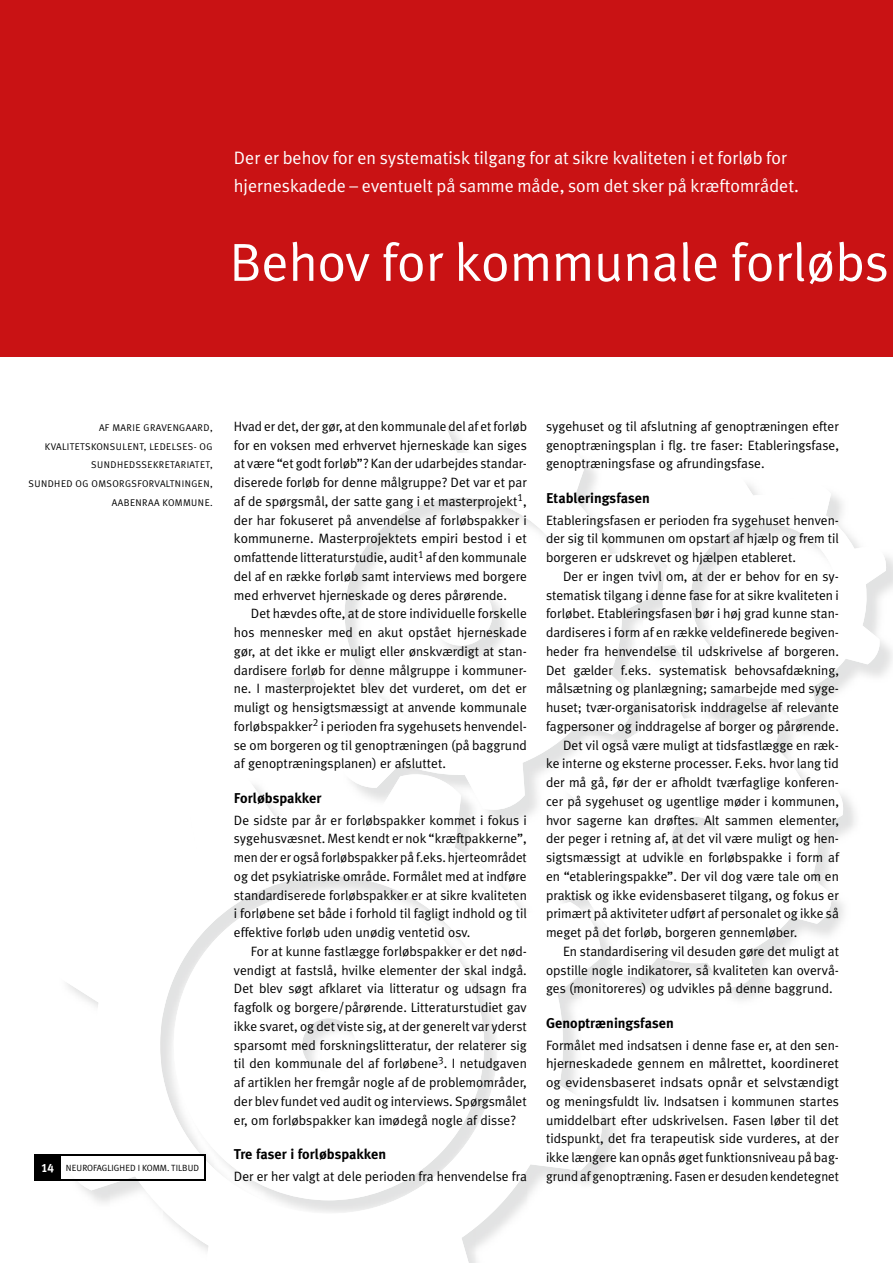
<style>
.page{position:relative;width:893px;height:1263px;background:#fff}
.page>*{position:absolute;margin:0;border:0;box-sizing:border-box;transform-origin:0 0}
.t1{font:53.55px "Meta Plus Normal";color:#fff}
.t2{font:18px/28.5px "Meta Plus Normal";color:#fff}
.t3{font:700 14.25px "Meta Plus";color:#000}
.t4{font:13.5px/18.8px "Meta Plus Normal";color:#000;text-align:justify}
.t5{font:9.75px/18.8px "Meta Plus Normal Caps";letter-spacing:.04em;color:#000;text-align:right}
.t6{font:9px "Meta Plus Normal Caps";color:#000}
.s1{font-family:"Meta Plus Bold Caps";font-size:12px;color:#fff}
</style>
<div class="page">
<svg style="left:280px;top:427px;width:360px;height:347px"></svg>
<svg style="left:546px;top:694px;width:300px;height:293px"></svg>
<svg style="left:61px;top:774px;width:550px;height:489px"></svg>
<svg style="left:425px;top:582px;width:72px;height:64px"></svg>
<svg style="left:157px;top:890px;width:343px;height:310px"></svg>
<svg style="left:640px;top:484px;width:248px;height:235px"></svg>
<div style="left:0;top:0;width:893px;height:357px;background:#c91214"></div>
<hr style="left:60px;top:1154px;width:146px;height:1px;background:#000">
<svg style="left:34px;top:1154px;width:27px;height:25px"></svg>
<hr style="left:204px;top:1155px;width:2px;height:24px;background:#000">
<hr style="left:34px;top:1179px;width:26px;height:2px;background:#000">
<hr style="left:60px;top:1179px;width:146px;height:2px;background:#000">
<h2 class="t2" style="left:234px;top:143px;width:567px">Der er behov for en systematisk tilgang for at sikre kvaliteten i et forløb for hjerneskadede – eventuelt på samme måde, som det sker på kræftområdet.</h2>
<h1 class="t1" style="left:230px;top:231px;width:661px">Behov for kommunale forløbs</h1>
<p class="t5" style="left:28px;top:418px;width:186px">AF MARIE GRAVENGAARD,<br>KVALITETSKONSULENT, LEDELSES- OG<br>SUNDHEDSSEKRETARIATET,<br>SUNDHED OG OMSORGSFORVALTNINGEN,<br>AABENRAA KOMMUNE.</p>
<p class="t6" style="left:41px;top:1163px;width:160px"><span class="s1">14</span> NEUROFAGLIGHED I KOMM. TILBUD</p>
<p class="t4" style="left:234px;top:417px;width:295px">hvad er det, der gør, at den kommunale del af et forløb for en voksen med erhvervet hjerneskade kan siges at være “et godt forløb”? Kan der udarbejdes standar&shy;diserede forløb for denne målgruppe? Det var et par af de spørgsmål, der satte gang i et masterprojekt<sup>1</sup>, der har fokuseret på anvendelse af forløbspakker i kommunerne. masterprojektets empiri bestod i et omfattende litteraturstudie, audit<sup>1</sup> af den kommunale del af en række forløb samt interviews med borgere med erhvervet hjerneskade og deres pårørende.</p>
<p class="t4" style="left:234px;top:604px;width:294px;text-indent:17px">Det hævdes ofte, at de store individuelle forskelle hos mennesker med en akut opstået hjerneskade gør, at det ikke er muligt eller ønskværdigt at stan&shy;dardisere forløb for denne målgruppe i kommuner&shy;ne. i masterprojektet blev det vurderet, om det er muligt og hensigtsmæssigt at anvende kommunale forløbspakker<sup>2</sup> i perioden fra sygehusets henvendel&shy;se om borgeren og til genoptræningen (på baggrund af genoptræningsplanen) er afsluttet.</p>
<p class="t3" style="left:234px;top:790px;width:89px">Forløbspakker</p>
<p class="t4" style="left:234px;top:810px;width:294px">De sidste par år er forløbspakker kommet i fokus i sygehusvæsnet. mest kendt er nok “kræftpakkerne”, men der er også forløbspakker på f.eks. hjerteområdet og det psykiatriske område. formålet med at indføre standardiserede forløbspakker er at sikre kvaliteten i forløbene set både i forhold til fagligt indhold og til effektive forløb uden unødig ventetid osv.</p>
<p class="t4" style="left:234px;top:942px;width:295px;text-indent:17px">for at kunne fastlægge forløbspakker er det nød&shy;vendigt at fastslå, hvilke elementer der skal indgå.<br>Det blev søgt afklaret via litteratur og udsagn fra fagfolk og borgere/pårørende. litteraturstudiet gav ikke svaret, og det viste sig, at der generelt var yderst sparsomt med forskningslitteratur, der relaterer sig til den kommunale del af forløbene<sup>3</sup>. i netudgaven af artiklen her fremgår nogle af de problemområder, der blev fundet ved audit og interviews. Spørgsmålet er, om forløbspakker kan imødegå nogle af disse?</p>
<p class="t3" style="left:234px;top:1146px;width:154px">Tre faser i forløbspakken</p>
<p class="t4" style="left:234px;top:1167px;width:295px">Der er her valgt at dele perioden fra henvendelse fra</p>
<p class="t4" style="left:546px;top:417px;width:294px">sygehuset og til afslutning af genoptræningen efter genoptræningsplan i flg. tre faser: Etableringsfase, genoptræningsfase og afrundingsfase.</p>
<p class="t3" style="left:546px;top:490px;width:105px">Etableringsfasen</p>
<p class="t4" style="left:546px;top:510px;width:294px">Etableringsfasen er perioden fra sygehuset henven&shy;der sig til kommunen om opstart af hjælp og frem til borgeren er udskrevet og hjælpen etableret.</p>
<p class="t4" style="left:563px;top:567px;width:277px">Der er ingen tvivl om, at der er behov for en sy-</p>
<p class="t4" style="left:546px;top:585px;width:294px">stematisk tilgang i denne fase for at sikre kvaliteten i</p>
<p class="t4" style="left:546px;top:604px;width:294px">forløbet. Etableringsfasen bør i høj grad kunne stan-</p>
<p class="t4" style="left:546px;top:623px;width:294px">dardiseres i form af en række veldefinerede begiven-</p>
<p class="t4" style="left:546px;top:642px;width:294px">heder fra henvendelse til udskrivelse af borgeren.</p>
<p class="t4" style="left:546px;top:660px;width:294px">Det gælder f.eks. systematisk behovsafdækning,</p>
<p class="t4" style="left:546px;top:679px;width:294px">målsætning og planlægning; samarbejde med syge-</p>
<p class="t4" style="left:546px;top:698px;width:294px">huset; tvær-organisatorisk inddragelse af relevante</p>
<p class="t4" style="left:546px;top:717px;width:294px">fagpersoner og inddragelse af borger og pårørende.</p>
<p class="t4" style="left:563px;top:735px;width:277px">Det vil også være muligt at tidsfastlægge en ræk-</p>
<p class="t4" style="left:546px;top:754px;width:294px">ke interne og eksterne processer. f.eks. hvor lang tid</p>
<p class="t4" style="left:546px;top:773px;width:294px">der må gå, før der er afholdt tværfaglige konferen-</p>
<p class="t4" style="left:546px;top:792px;width:294px">cer på sygehuset og ugentlige møder i kommunen,</p>
<p class="t4" style="left:546px;top:810px;width:294px">hvor sagerne kan drøftes. Alt sammen elementer,</p>
<p class="t4" style="left:546px;top:829px;width:295px">der peger i retning af, at det vil være muligt og hen-</p>
<p class="t4" style="left:546px;top:848px;width:294px">sigtsmæssigt at udvikle en forløbspakke i form af</p>
<p class="t4" style="left:546px;top:867px;width:294px">en “etableringspakke”. Der vil dog være tale om en</p>
<p class="t4" style="left:546px;top:885px;width:294px">praktisk og ikke evidensbaseret tilgang, og fokus er</p>
<p class="t4" style="left:546px;top:904px;width:294px">primært på aktiviteter udført af personalet og ikke så</p>
<p class="t4" style="left:546px;top:923px;width:253px">meget på det forløb, borgeren gennemløber.</p>
<p class="t4" style="left:563px;top:942px;width:277px">En standardisering vil desuden gøre det muligt at</p>
<p class="t4" style="left:546px;top:960px;width:294px">opstille nogle indikatorer, så kvaliteten kan overvå-</p>
<p class="t4" style="left:546px;top:979px;width:288px">ges (monitoreres) og udvikles på denne baggrund.</p>
<p class="t3" style="left:546px;top:1015px;width:129px">Genoptræningsfasen</p>
<p class="t4" style="left:546px;top:1035px;width:294px">formålet med indsatsen i denne fase er, at den sen&shy;hjerneskadede gennem en målrettet, koordineret og evidensbaseret indsats opnår et selvstændigt og meningsfuldt liv. indsatsen i kommunen startes umiddelbart efter udskrivelsen. fasen løber til det tidspunkt, det fra terapeutisk side vurderes, at der ikke længere kan opnås øget funktionsniveau på bag&shy;grund af genoptræning. fasen er desuden kendetegnet</p>
</div>
